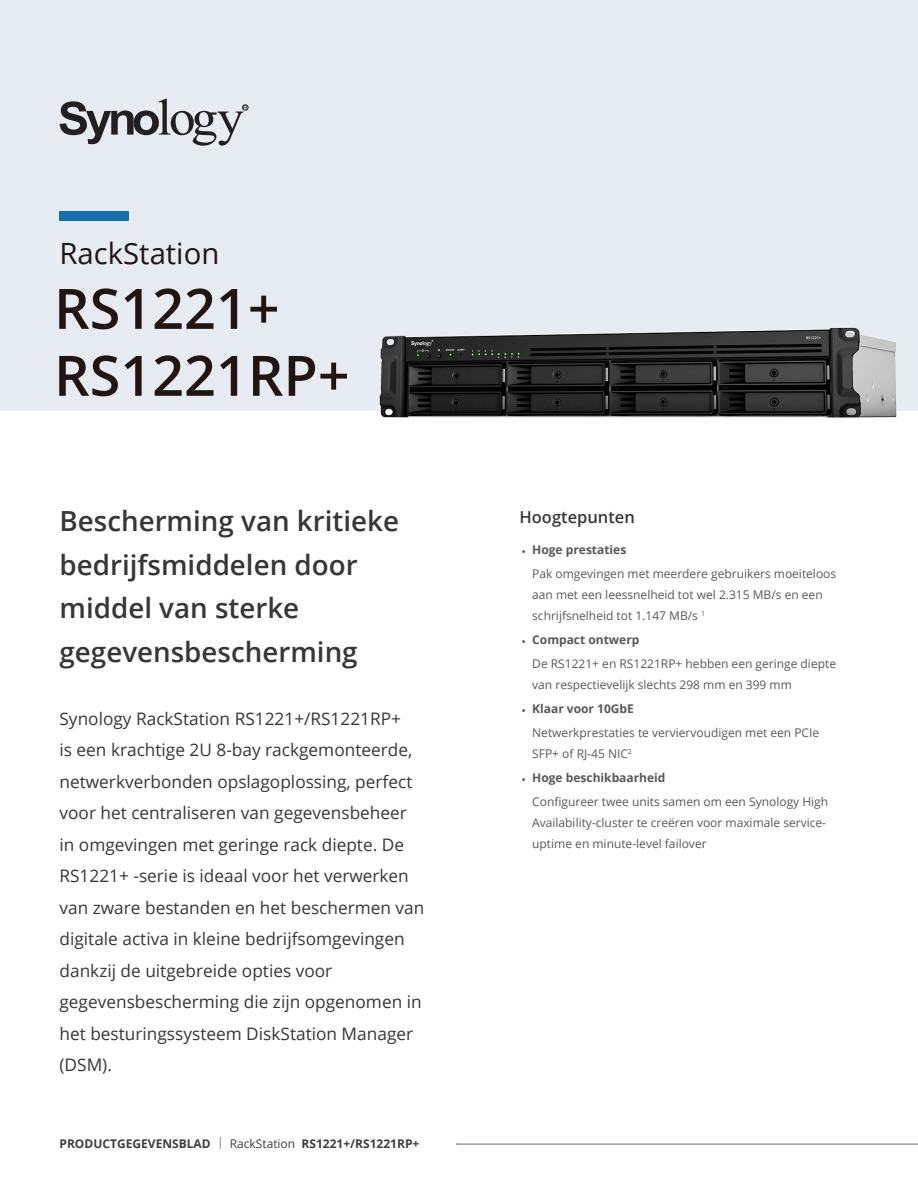
<style>
.page{position:relative;width:918px;height:1188px;background:#fff}
.page>*{position:absolute;margin:0;border:0;box-sizing:border-box;transform-origin:0 0}
.Model_Name{font:600 55.8px "Open Sans";color:#211512}
.Product_Type{font:29.25px "Open Sans";color:#211512}
.Introduction_Title{font:600 27.75px/43.5px "Open Sans";color:#383738}
.Introduction{font:17.25px/31.5px "Open Sans";color:#383738}
.Selling_Title{font:600 16.5px "Open Sans";color:#383839}
.Selling_Points{font:12px/21px "Open Sans";color:#57585a}
.t1{font:700 12px "Open Sans";color:#57585a}
.t2{font:700 12px "Open Sans";color:#3e3e3f}
.s1{font-weight:300}
.s2{font-weight:400}
</style>
<div class="page">
<div style="left:0;top:0;width:918px;height:410px;background:#e6ecf2"></div>
<div style="left:60px;top:211px;width:69px;height:10px;background:#1470aa"></div>
<svg style="left:60px;top:99px;width:188px;height:47px"></svg>
<hr style="left:457px;top:1144px;width:461px;height:1px;background:#6c6d70">
<img style="left:364px;top:327px;width:554px;height:91px">
<p class="Product_Type" style="left:60px;top:233px;width:161px">RackStation</p>
<p class="Model_Name" style="left:54px;top:270px;width:227px">RS1221+</p>
<p class="Model_Name" style="left:54px;top:337px;width:297px">RS1221RP+</p>
<p class="Introduction_Title" style="left:60px;top:499px;width:341px">Bescherming van kritieke bedrijfsmiddelen door middel van sterke gegevensbescherming</p>
<p class="Introduction" style="left:60px;top:703px;width:366px">Synology RackStation RS1221+/RS1221RP+<br>is een krachtige 2U 8-bay rackgemonteerde, netwerkverbonden opslagoplossing, perfect voor het centraliseren van gegevensbeheer in omgevingen met geringe rack diepte. De RS1221+ -serie is ideaal voor het verwerken van zware bestanden en het beschermen van digitale activa in kleine bedrijfsomgevingen dankzij de uitgebreide opties voor gegevensbescherming die zijn opgenomen in het besturingssysteem DiskStation Manager (DSM).</p>
<p class="t2" style="left:60px;top:1135px;width:361px">PRODUCTGEGEVENSBLAD <span class="s1">|</span> <span class="s2">RackStation</span> RS1221+/RS1221RP+</p>
<p class="Selling_Title" style="left:520px;top:506px;width:117px">Hoogtepunten</p>
<p class="t1" style="left:522px;top:541px;width:106px"><span class="s2">•</span> Hoge prestaties</p>
<p class="Selling_Points" style="left:532px;top:563px;width:305px">Pak omgevingen met meerdere gebruikers moeiteloos aan met een leessnelheid tot wel 2.315 MB/s en een schrijfsnelheid tot 1.147 MB/s <sup>1</sup></p>
<p class="t1" style="left:522px;top:631px;width:119px"><span class="s2">•</span> Compact ontwerp</p>
<p class="Selling_Points" style="left:532px;top:653px;width:305px">De RS1221+ en RS1221RP+ hebben een geringe diepte van respectievelijk slechts 298 mm en 399 mm</p>
<p class="t1" style="left:522px;top:700px;width:114px"><span class="s2">•</span> Klaar voor 10GbE</p>
<p class="Selling_Points" style="left:532px;top:722px;width:289px">Netwerkprestaties te verviervoudigen met een PCIe<br>SFP+ of RJ-45 NIC<sup>2</sup></p>
<p class="t1" style="left:522px;top:769px;width:145px"><span class="s2">•</span> Hoge beschikbaarheid</p>
<p class="Selling_Points" style="left:532px;top:791px;width:297px">Configureer twee units samen om een Synology High<br>Availability-cluster te creëren voor maximale service&shy;uptime en minute-level failover</p>
</div>
